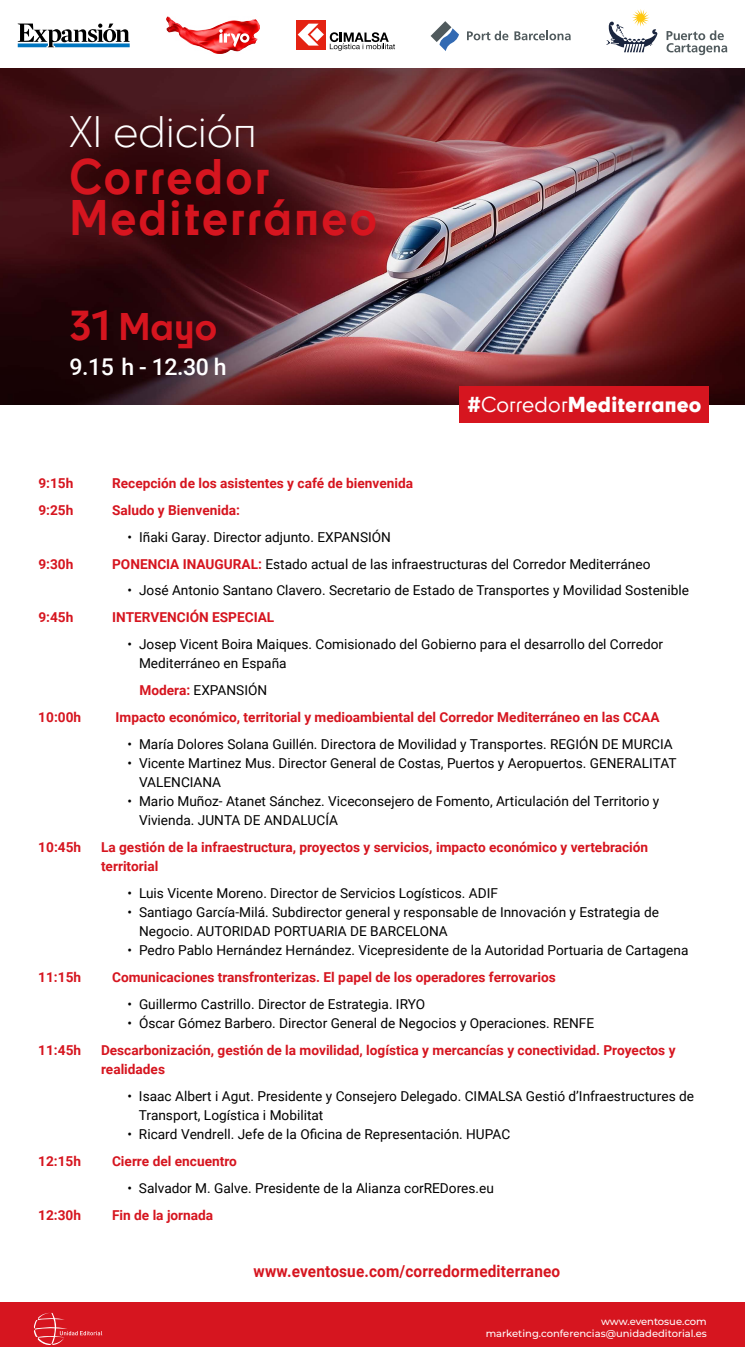
<style>
.page{position:relative;width:745px;height:1347px;background:#fff}
.page>*{position:absolute;margin:0;border:0;box-sizing:border-box;transform-origin:0 0}
.t1{font:700 46.62px/40.8px "Cy";letter-spacing:.05em;color:#d6151f;scale:.93 1}
.t2{font:300 41.25px "Cy";color:#fff}
.t3{font:700 36px "Cy";color:#d6151f}
.t4{font:500 23.12px "Roboto";color:#fff}
.t5{font:800 20.25px "Cy";letter-spacing:.01em;color:#fff}
.t6{font:700 16.38px "Roboto";letter-spacing:.01em;color:#d6151f;scale:.93 1}
.t7{font:13.62px/19.1px "Roboto";color:#000}
.t8{font:700 13.62px/19.1px "Roboto";color:#d6151f}
.t9{font:500 10px/12px "Montserrat";color:#fff;text-align:right}
.s1{font-size:39.12px}
.s2{font-weight:400}
.s3{font-weight:700;color:#d6151f}
</style>
<div class="page">
<div style="left:0;top:1302px;width:744px;height:44px;background:#d6151f"></div>
<img style="left:0;top:68px;width:744px;height:336px">
<div style="left:459px;top:386px;width:249px;height:37px;background:#d6151f"></div>
<img style="left:166px;top:16px;width:93px;height:37px">
<svg style="left:219px;top:29px;width:30px;height:18px"></svg>
<div style="left:296px;top:20px;width:29px;height:29px;background:#e42212"></div>
<svg style="left:297px;top:24px;width:98px;height:27px"></svg>
<svg style="left:467px;top:31px;width:41px;height:9px"></svg>
<svg style="left:514px;top:31px;width:56px;height:9px"></svg>
<svg style="left:430px;top:21px;width:28px;height:30px"></svg>
<svg style="left:18px;top:24px;width:112px;height:23px"></svg>
<svg style="left:606px;top:9px;width:51px;height:43px"></svg>
<svg style="left:666px;top:30px;width:60px;height:25px"></svg>
<svg style="left:34px;top:1312px;width:68px;height:33px"></svg>
<h2 class="t2" style="left:70px;top:103px;width:189px">XI edición</h2>
<h1 class="t1" style="left:70px;top:154px;width:332px">Corredor<br>Mediterráneo</h1>
<h3 class="t3" style="left:70px;top:299px;width:149px"><span class="s1">31</span> Mayo</h3>
<h3 class="t4" style="left:70px;top:350px;width:158px">9.15 h - 12.30 h</h3>
<h3 class="t5" style="left:467px;top:389px;width:235px">#<span class="s2">Corredor</span>Mediterraneo</h3>
<p class="t8" style="left:38px;top:473px;width:36px">9:15h</p>
<p class="t8" style="left:112px;top:473px;width:302px">Recepción de los asistentes y café de bienvenida</p>
<p class="t8" style="left:38px;top:500px;width:36px">9:25h</p>
<p class="t8" style="left:112px;top:500px;width:129px">Saludo y Bienvenida:</p>
<p class="t7" style="left:127px;top:527px;width:265px">• Iñaki Garay. Director adjunto. EXPANSIÓN</p>
<p class="t8" style="left:38px;top:553px;width:36px">9:30h</p>
<p class="t7" style="left:112px;top:553px;width:539px"><span class="s3">PONENCIA INAUGURAL:</span> Estado actual de las infraestructuras del Corredor Mediterráneo</p>
<p class="t7" style="left:127px;top:580px;width:562px">• José Antonio Santano Clavero. Secretario de Estado de Transportes y Movilidad Sostenible</p>
<p class="t8" style="left:38px;top:607px;width:36px">9:45h</p>
<p class="t8" style="left:112px;top:607px;width:163px">INTERVENCIÓN ESPECIAL</p>
<p class="t7" style="left:139px;top:634px;width:525px;text-indent:-12px">• Josep Vicent Boira Maiques. Comisionado del Gobierno para el desarrollo del Corredor<br>Mediterráneo en España</p>
<p class="t7" style="left:139px;top:680px;width:129px"><span class="s3">Modera:</span> EXPANSIÓN</p>
<p class="t8" style="left:38px;top:707px;width:44px">10:00h</p>
<p class="t8" style="left:115px;top:707px;width:545px">Impacto económico, territorial y medioambiental del Corredor Mediterráneo en las CCAA</p>
<p class="t7" style="left:127px;top:734px;width:546px">• María Dolores Solana Guillén. Directora de Movilidad y Transportes. REGIÓN DE MURCIA</p>
<p class="t7" style="left:139px;top:753px;width:538px;text-indent:-12px">• Vicente Martinez Mus. Director General de Costas, Puertos y Aeropuertos. GENERALITAT<br>VALENCIANA</p>
<p class="t7" style="left:139px;top:791px;width:521px;text-indent:-12px">• Mario Muñoz- Atanet Sánchez. Viceconsejero de Fomento, Articulación del Territorio y<br>Vivienda. JUNTA DE ANDALUCÍA</p>
<p class="t8" style="left:38px;top:837px;width:44px">10:45h</p>
<p class="t8" style="left:101px;top:837px;width:548px">La gestión de la infraestructura, proyectos y servicios, impacto económico y vertebración territorial</p>
<p class="t7" style="left:127px;top:883px;width:372px">• Luis Vicente Moreno. Director de Servicios Logísticos. ADIF</p>
<p class="t7" style="left:139px;top:902px;width:521px;text-indent:-12px">• Santiago García-Milá. Subdirector general y responsable de Innovación y Estrategia de<br>Negocio. AUTORIDAD PORTUARIA DE BARCELONA</p>
<p class="t7" style="left:127px;top:940px;width:562px">• Pedro Pablo Hernández Hernández. Vicepresidente de la Autoridad Portuaria de Cartagena</p>
<p class="t8" style="left:38px;top:967px;width:44px">11:15h</p>
<p class="t8" style="left:112px;top:967px;width:445px">Comunicaciones transfronterizas. El papel de los operadores ferrovarios</p>
<p class="t7" style="left:127px;top:994px;width:299px">• Guillermo Castrillo. Director de Estrategia. IRYO</p>
<p class="t7" style="left:127px;top:1013px;width:468px">• Óscar Gómez Barbero. Director General de Negocios y Operaciones. RENFE</p>
<p class="t8" style="left:38px;top:1040px;width:44px">11:45h</p>
<p class="t8" style="left:101px;top:1040px;width:575px">Descarbonización, gestión de la movilidad, logística y mercancías y conectividad. Proyectos y realidades</p>
<p class="t7" style="left:139px;top:1086px;width:556px;text-indent:-12px">• Isaac Albert i Agut. Presidente y Consejero Delegado. CIMALSA Gestió d’Infraestructures de<br>Transport, Logística i Mobilitat</p>
<p class="t7" style="left:127px;top:1124px;width:384px">• Ricard Vendrell. Jefe de la Oficina de Representación. HUPAC</p>
<p class="t8" style="left:38px;top:1151px;width:44px">12:15h</p>
<p class="t8" style="left:112px;top:1151px;width:126px">Cierre del encuentro</p>
<p class="t7" style="left:127px;top:1178px;width:368px">• Salvador M. Galve. Presidente de la Alianza corREDores.eu</p>
<p class="t8" style="left:38px;top:1205px;width:44px">12:30h</p>
<p class="t8" style="left:112px;top:1205px;width:103px">Fin de la jornada</p>
<p class="t6" style="left:253px;top:1259px;width:331px">www.eventosue.com/corredormediterraneo</p>
<p class="t9" style="left:485px;top:1314px;width:222px">www.eventosue.com marketing.conferencias@unidadeditorial.es</p>
</div>
